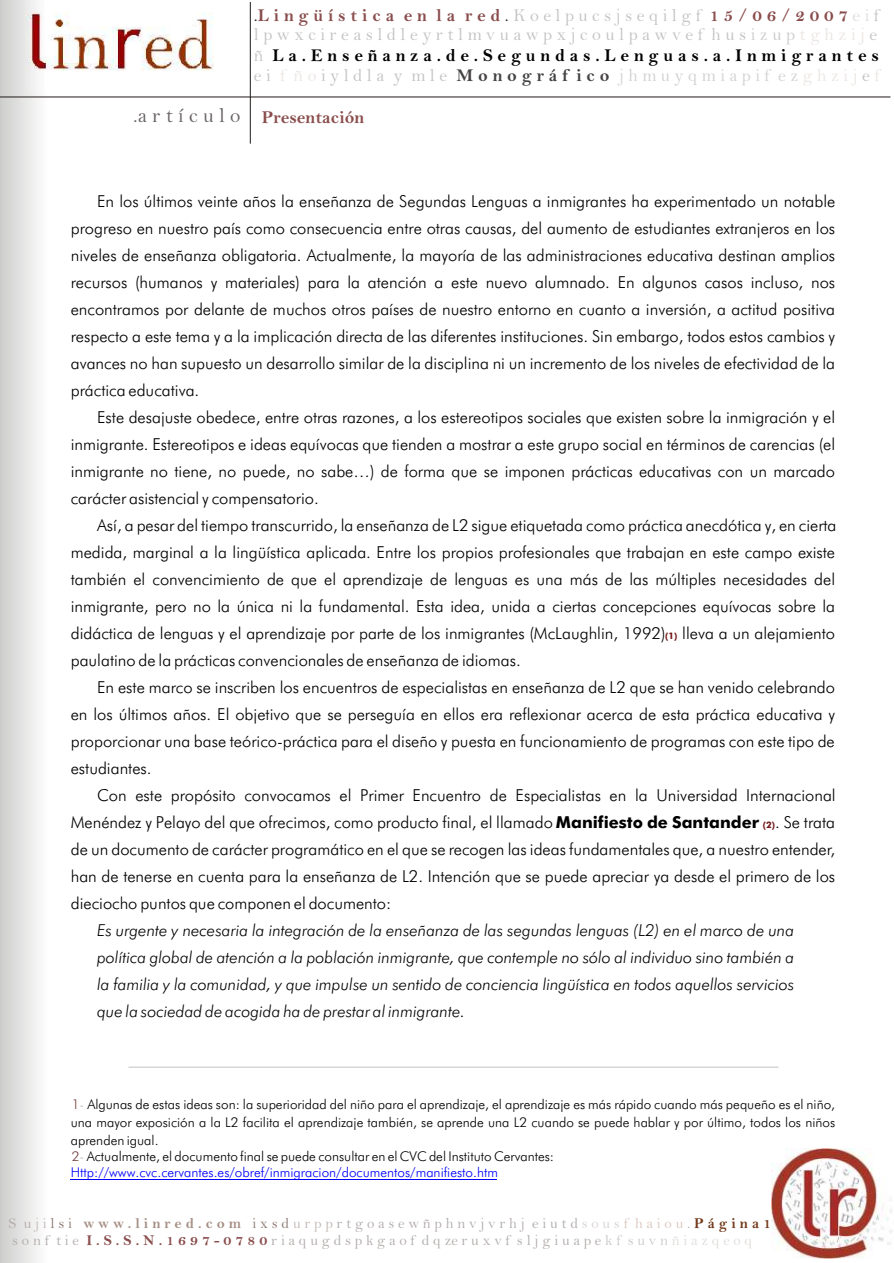
<style>
.page{position:relative;width:894px;height:1263px;background:#fff}
.page>*{position:absolute;margin:0;border:0;box-sizing:border-box;transform-origin:0 0}
.t1{font:21px "Bell";color:#696363}
.t2{font:18px/20.2px "Bell";color:#c4c4c4}
.t3{font:700 18px "Bell";color:#8a4d4d}
.t4{font:700 18px "Bell";color:#000}
.t5{font:18px "Bell";color:#d4d1d1}
.t6{font:16.5px/27px "Futura Lt BT";color:#000;text-align:justify}
.t7{font:italic 16.5px/27px "Futura Lt BT";color:#000;text-align:justify}
.t8{font:15px "Bell";letter-spacing:.25em;color:#b3adab}
.t9{font:13.5px/18px "Futura Lt BT";color:#000;text-align:justify}
.t10{font:13.5px "Futura Lt BT";color:#00f}
.t11{font:700 9px "Futura Md BT";color:#731717}
.s1{font-weight:400;color:#1f1a17}
.s2{font-weight:400;color:#c4c4c4}
.s3{font-weight:400;color:#e0dede}
.s4{color:#1f1a17}
.s5{color:#ccc}
.s6{color:#ebe6e3}
.s7{font-weight:700;color:#454242}
.s8{font-family:"Futura Md BT";font-weight:700}
.s9{color:#733b3b}
.s10{color:#bdbaba}
.s11{color:#c4bab5}
.s12{color:#8c7a73}
.s13{font-weight:700;color:#a68f85}
.s14{color:#d9d4d1}
.s15{color:#dbc7bf}
.s16{font-weight:700;color:#733b1c}
.s17{font-weight:700;color:#8a4d4d}
.s18{color:#ccc9c9}
.s19{color:#e0dedb}
</style>
<div class="page">
<hr style="left:71px;top:1179px;width:426px;height:1px;background:#00f">
<div style="left:0;top:0;width:47px;height:1263px;background:linear-gradient(to right,#cececd,#fdfdfd)"></div>
<img style="left:26px;top:0;width:188px;height:90px">
<hr style="left:0;top:97px;width:891px;height:1px;background:#1f1a17">
<hr style="left:250px;top:2px;width:1px;height:142px;background:#1f1a17">
<img style="left:772px;top:1149px;width:120px;height:109px">
<hr style="left:129px;top:1067px;width:649px;height:1px;background:#c2c2c2">
<p class="t1" style="left:133px;top:108px;width:109px">.a r t í c u l o</p>
<p class="t3" style="left:254px;top:9px;width:627px"><span class="s1">.</span>L i n g ü í s t i c a e n l a r e d <span class="s2">K o e l p u c s j s e q i l g f</span> 1 5 / 0 6 / 2 0 0 7 <span class="s3">e i</span><span class="s2">f</span></p>
<p class="t2" style="left:254px;top:7px;width:625px;text-indent:251px"><span class="s4">.<br></span>l p w x c i r e a s l d l e y r t l m v u a w p x j c o u l p a w v e f h u s <span class="s5">i z u p</span> <span class="s6">t g h z i j</span> e ñ<br>e i</p>
<p class="t4" style="left:272px;top:49px;width:608px">L a . E n s e ñ a n z a . d e . S e g u n d a s . L e n g u a s . a . I n m i g r a n t e s</p>
<p class="t5" style="left:457px;top:69px;width:424px"><span class="s7">M o n o g r á f i c o</span> j hm u y q m i a p i f e z<span class="s6">g h z i j f</span></p>
<p class="t2" style="left:280px;top:67px;width:169px"><span class="s6">f ñ o</span>i y l d l a y m l e</p>
<p class="t2" style="left:862px;top:67px;width:9px">e</p>
<p class="t3" style="left:262px;top:111px;width:104px">Presentación</p>
<p class="t6" style="left:71px;top:189px;width:766px;text-indent:26px">En los últimos veinte años la enseñanza de Segundas Lenguas a inmigrantes ha experimentado un notable progreso en nuestro país como consecuencia entre otras causas, del aumento de estudiantes extranjeros en los niveles de enseñanza obligatoria. Actualmente, la mayoría de las administraciones educativa destinan amplios recursos (humanos y materiales) para la atención a este nuevo alumnado. En algunos casos incluso, nos encontramos por delante de muchos otros países de nuestro entorno en cuanto a inversión, a actitud positiva respecto a este tema y a la implicación directa de las diferentes instituciones. Sin embargo, todos estos cambios y avances no han supuesto un desarrollo similar de la disciplina ni un incremento de los niveles de efectividad de la práctica educativa.</p>
<p class="t6" style="left:71px;top:405px;width:766px;text-indent:26px">Este desajuste obedece, entre otras razones, a los estereotipos sociales que existen sobre la inmigración y el inmigrante. Estereotipos e ideas equívocas que tienden a mostrar a este grupo social en términos de carencias (el inmigrante no tiene, no puede, no sabe…) de forma que se imponen prácticas educativas con un marcado carácter asistencial y compensatorio.</p>
<p class="t6" style="left:71px;top:513px;width:767px;text-indent:26px">Así, a pesar del tiempo transcurrido, la enseñanza de L2 sigue etiquetada como práctica anecdótica y, en cierta medida, marginal a la lingüística aplicada. Entre los propios profesionales que trabajan en este campo existe también el convencimiento de que el aprendizaje de lenguas es una más de las múltiples necesidades del inmigrante, pero no la única ni la fundamental. Esta idea, unida a ciertas concepciones equívocas sobre la didáctica de lenguas y el aprendizaje por parte de los inmigrantes (McLaughlin, 1992) lleva a un alejamiento paulatino de la prácticas convencionales de enseñanza de idiomas.</p>
<p class="t6" style="left:71px;top:675px;width:766px;text-indent:26px">En este marco se inscriben los encuentros de especialistas en enseñanza de L2 que se han venido celebrando en los últimos años. El objetivo que se perseguía en ellos era reflexionar acerca de esta práctica educativa y proporcionar una base teórico-práctica para el diseño y puesta en funcionamiento de programas con este tipo de estudiantes.</p>
<p class="t6" style="left:71px;top:783px;width:766px;text-indent:26px">Con este propósito convocamos el Primer Encuentro de Especialistas en la Universidad Internacional Menéndez y Pelayo del que ofrecimos, como producto final, el llamado <span class="s8">Manifiesto de Santander</span> . Se trata de un documento de carácter programático en el que se recogen las ideas fundamentales que, a nuestro entender, han de tenerse en cuenta para la enseñanza de L2. Intención que se puede apreciar ya desde el primero de los dieciocho puntos que componen el documento:</p>
<p class="t7" style="left:97px;top:918px;width:699px">Es urgente y necesaria la integración de la enseñanza de las segundas lenguas (L2) en el marco de una política global de atención a la población inmigrante, que contemple no sólo al individuo sino también a la familia y la comunidad, y que impulse un sentido de conciencia lingüística en todos aquellos servicios que la sociedad de acogida ha de prestar al inmigrante.</p>
<p class="t11" style="left:665px;top:632px;width:14px">(1)</p>
<p class="t11" style="left:763px;top:821px;width:14px">(2)</p>
<p class="t9" style="left:71px;top:1097px;width:766px"><span class="s9">1</span><span class="s10">-</span> Algunas de estas ideas son: la superioridad del niño para el aprendizaje, el aprendizaje es más rápido cuando más pequeño es el niño, una mayor exposición a la L2 facilita el aprendizaje también, se aprende una L2 cuando se puede hablar y por último, todos los niños aprenden igual.</p>
<p class="t9" style="left:72px;top:1149px;width:484px"><span class="s9">2</span><span class="s10">-</span> Actualmente, el documento final se puede consultar en el CVC del Instituto Cervantes:</p>
<p class="t10" style="left:71px;top:1167px;width:429px">Http://www.cvc.cervantes.es/obref/inmigracion/documentos/manifiesto.htm</p>
<p class="t8" style="left:8px;top:1218px;width:764px">S u<span class="s11">j i</span> <span class="s12">l s i</span> <span class="s13">w w w . l i n r e d . c o m</span> <span class="s12">i x s d</span><span class="s11">u r p p</span>r t g o a s e w ñ p h n v j v r h j e i u t d<span class="s14">s o u s</span> <span class="s15">f h a i o u</span> <span class="s16">P á g i n a 1</span></p>
<p class="t8" style="left:687px;top:1218px;width:5px">.</p>
<p class="t8" style="left:12px;top:1235px;width:68px">s o n f t i e</p>
<p class="t8" style="left:87px;top:1235px;width:667px"><span class="s17">I . S . S . N . 1 6 9 7 - 0 7 8 0</span>r i a q u g d s p k g a o f d q ze r u x v f s l j g i u a p e<span class="s18">k f s u v n</span> <span class="s19">ñ i a z q e o q</span></p>
</div>
